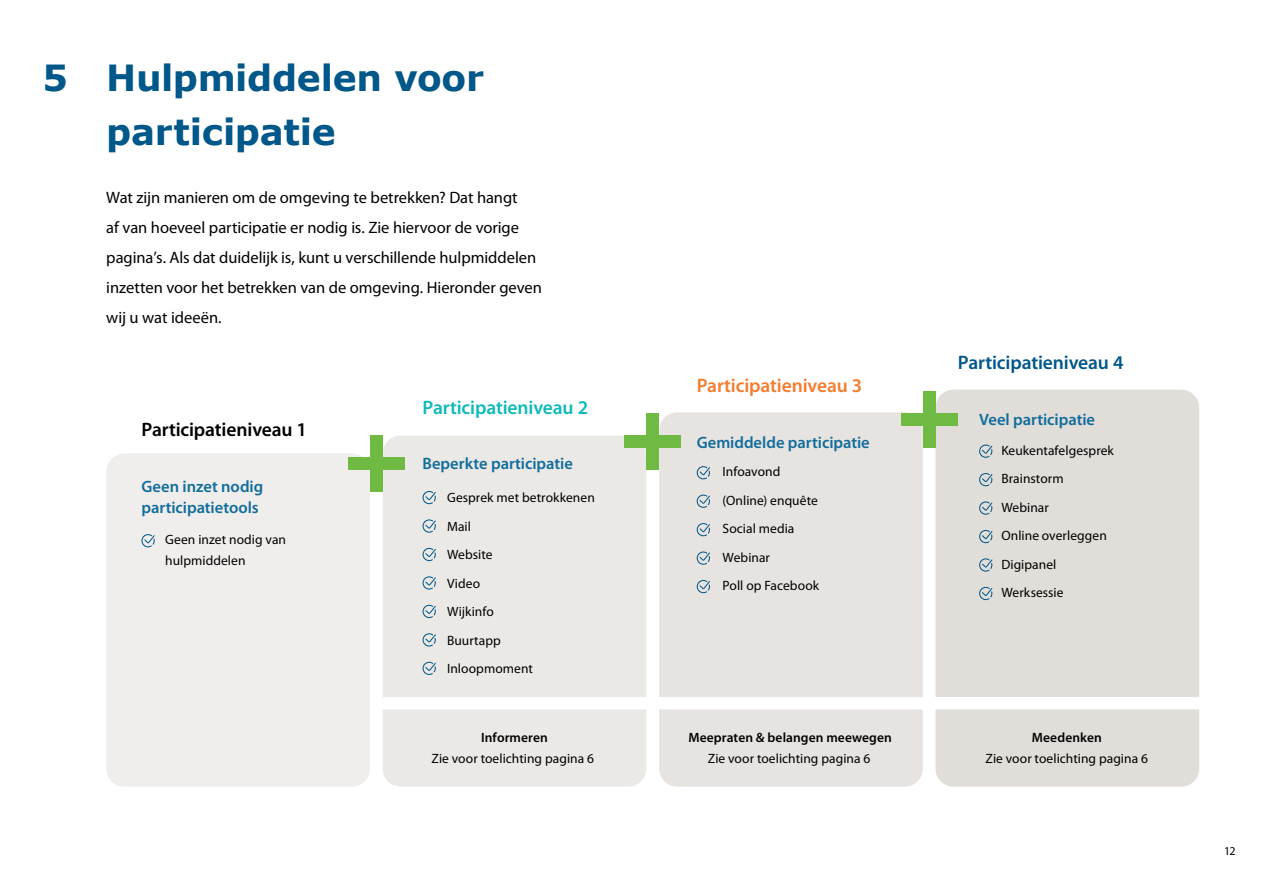
<style>
.page{position:relative;width:1263px;height:893px;background:#fff}
.page>*{position:absolute;margin:0;border:0;box-sizing:border-box;transform-origin:0 0}
.t1{font:700 36px/54px "Verdana";letter-spacing:-.01em;color:#005789}
.t2{font:600 19.5px "Myriad Pro";letter-spacing:-.01em;color:#000}
.t3{font:600 19.5px "Myriad Pro";letter-spacing:-.01em;color:#10bab9}
.t4{font:600 19.5px "Myriad Pro";letter-spacing:-.01em;color:#f47d2f}
.t5{font:600 19.5px "Myriad Pro";letter-spacing:-.01em;color:#005789}
.t6{font:16.5px/30px "Myriad Pro";letter-spacing:-.005em;color:#000}
.t7{font:600 16.5px/21px "Myriad Pro";letter-spacing:-.005em;color:#116d9d}
.t8{font:13.5px/28.5px "Myriad Pro";letter-spacing:.005em;color:#000}
.t9{font:600 13.5px "Myriad Pro";letter-spacing:.01em;color:#000}
.t10{font:12px "Myriad Pro";color:#000}
</style>
<div class="page">
<div style="left:106px;top:453px;width:264px;height:334px;background:#f0eeec;border-radius:18px"></div>
<div style="left:935px;top:390px;width:264px;height:397px;background:#e1ddd9;border-radius:18px"></div>
<div style="left:659px;top:412px;width:264px;height:375px;background:#e7e3e0;border-radius:18px"></div>
<div style="left:383px;top:436px;width:263px;height:351px;background:#ebe9e6;border-radius:18px"></div>
<div style="left:646px;top:413px;width:13px;height:57px;background:#6eba42"></div>
<div style="left:624px;top:435px;width:57px;height:13px;background:#6eba42"></div>
<div style="left:370px;top:435px;width:13px;height:57px;background:#6eba42"></div>
<div style="left:348px;top:457px;width:57px;height:13px;background:#6eba42"></div>
<div style="left:923px;top:391px;width:13px;height:57px;background:#6eba42"></div>
<div style="left:901px;top:413px;width:57px;height:12px;background:#6eba42"></div>
<svg style="left:141px;top:534px;width:14px;height:13px"></svg>
<svg style="left:422px;top:491px;width:14px;height:13px"></svg>
<svg style="left:697px;top:466px;width:13px;height:13px"></svg>
<svg style="left:422px;top:519px;width:14px;height:14px"></svg>
<svg style="left:979px;top:445px;width:13px;height:13px"></svg>
<svg style="left:697px;top:495px;width:13px;height:13px"></svg>
<svg style="left:422px;top:548px;width:14px;height:13px"></svg>
<svg style="left:979px;top:473px;width:13px;height:13px"></svg>
<svg style="left:697px;top:523px;width:13px;height:13px"></svg>
<svg style="left:422px;top:576px;width:14px;height:14px"></svg>
<svg style="left:979px;top:501px;width:13px;height:14px"></svg>
<svg style="left:697px;top:551px;width:13px;height:14px"></svg>
<svg style="left:422px;top:633px;width:14px;height:13px"></svg>
<svg style="left:979px;top:558px;width:13px;height:14px"></svg>
<svg style="left:422px;top:605px;width:14px;height:13px"></svg>
<svg style="left:979px;top:530px;width:13px;height:13px"></svg>
<svg style="left:697px;top:580px;width:13px;height:13px"></svg>
<svg style="left:422px;top:662px;width:14px;height:13px"></svg>
<svg style="left:979px;top:587px;width:13px;height:13px"></svg>
<div style="left:376px;top:697px;width:854px;height:12px;background:#fff;border-radius:6px"></div>
<h1 class="t1" style="left:106px;top:52px;width:379px;text-indent:-64px">5 Hulpmiddelen voor participatie</h1>
<p class="t6" style="left:106px;top:183px;width:437px">Wat zijn manieren om de omgeving te betrekken? Dat hangt<br>af van hoeveel participatie er nodig is. Zie hiervoor de vorige pagina’s. Als dat duidelijk is, kunt u verschillende hulpmiddelen inzetten voor het betrekken van de omgeving. Hieronder geven wij u wat ideeën.</p>
<h2 class="t2" style="left:141px;top:417px;width:167px">Participatieniveau 1</h2>
<p class="t7" style="left:141px;top:475px;width:123px">Geen inzet nodig participatietools</p>
<p class="t8" style="left:165px;top:529px;width:122px;line-height:21px">Geen inzet nodig van hulpmiddelen</p>
<h2 class="t3" style="left:422px;top:395px;width:167px">Participatieniveau 2</h2>
<p class="t7" style="left:422px;top:452px;width:152px">Beperkte participatie</p>
<p class="t8" style="left:447px;top:483px;width:149px">Gesprek met betrokkenen<br>Mail<br>Website<br>Video<br>Wijkinfo<br>Buurtapp<br>Inloopmoment</p>
<h2 class="t4" style="left:697px;top:373px;width:167px">Participatieniveau 3</h2>
<p class="t7" style="left:697px;top:431px;width:175px">Gemiddelde participatie</p>
<p class="t8" style="left:723px;top:457px;width:98px">Infoavond (Online) enquête<br>Social media<br>Webinar<br>Poll op Facebook</p>
<h2 class="t5" style="left:958px;top:350px;width:167px">Participatieniveau 4</h2>
<p class="t7" style="left:979px;top:408px;width:117px">Veel participatie</p>
<p class="t8" style="left:1001px;top:436px;width:114px">Keukentafelgesprek<br>Brainstorm<br>Webinar<br>Online overleggen<br>Digipanel<br>Werksessie</p>
<p class="t9" style="left:481px;top:729px;width:68px">Informeren</p>
<p class="t9" style="left:688px;top:728px;width:205px">Meepraten &amp; belangen meewegen</p>
<p class="t9" style="left:1032px;top:728px;width:72px">Meedenken</p>
<p class="t8" style="left:432px;top:743px;width:164px">Zie voor toelichting pagina 6</p>
<p class="t8" style="left:708px;top:743px;width:164px">Zie voor toelichting pagina 6</p>
<p class="t8" style="left:985px;top:743px;width:164px">Zie voor toelichting pagina 6</p>
<p class="t10" style="left:1224px;top:844px;width:13px">12</p>
</div>
